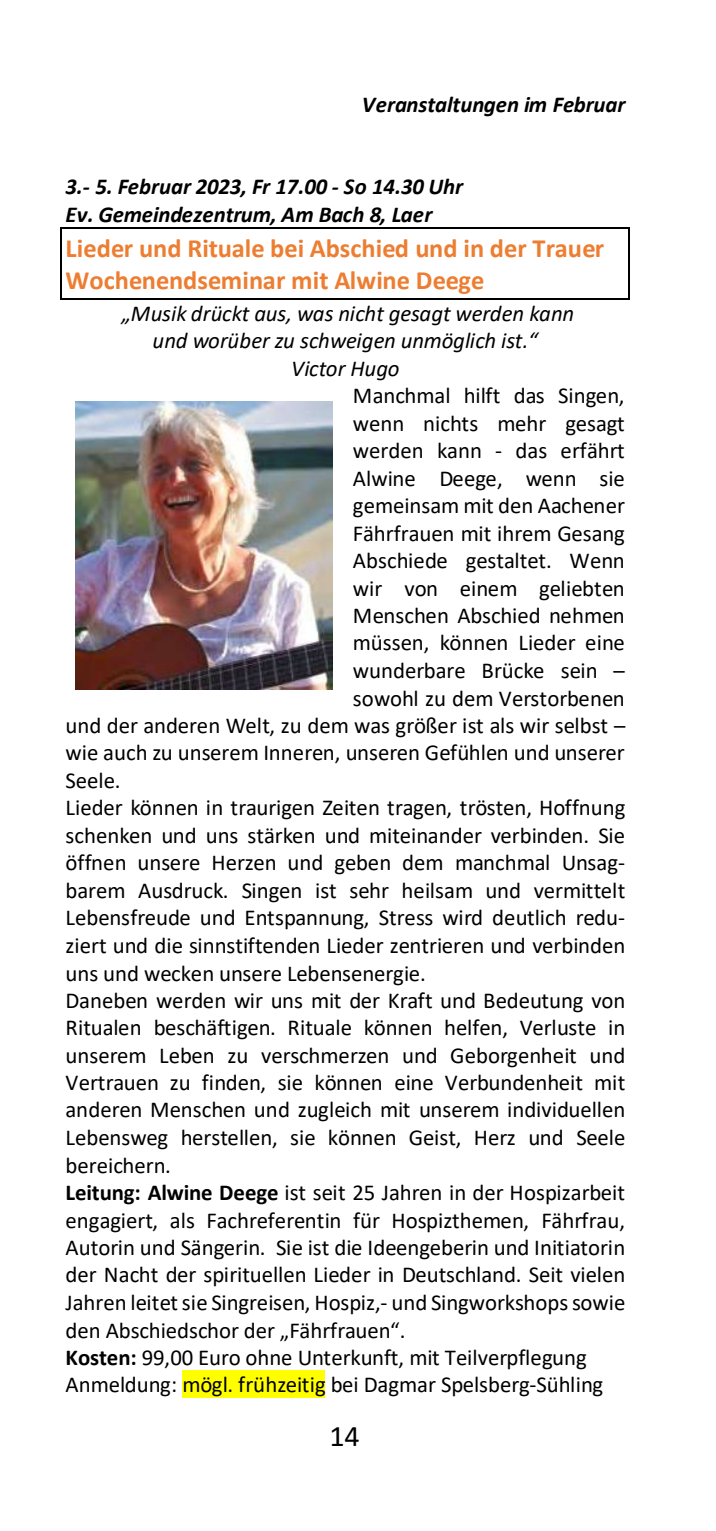
<style>
.page{position:relative;width:716px;height:1531px;background:#fff}
.page>*{position:absolute;margin:0;border:0;box-sizing:border-box;transform-origin:0 0}
.t1{font:30px "Calibri";color:#000}
.t2{font:700 26.5px/32.5px "Calibri";letter-spacing:.005em;color:#ed7d31}
.t3{font:22.75px "Calibri";color:#000}
.t4{font:italic 700 22.75px/27.5px "Calibri";letter-spacing:-.005em;color:#000}
.t5{font:italic 22.75px/27.5px "Calibri";letter-spacing:-.005em;color:#000;text-align:center}
.s1{font-weight:700}
</style>
<div class="page">
<hr style="left:62px;top:228px;width:566px;height:1px;background:#000">
<hr style="left:61px;top:229px;width:1px;height:35px;background:#000">
<hr style="left:628px;top:229px;width:1px;height:35px;background:#000">
<hr style="left:62px;top:298px;width:566px;height:1px;background:#000">
<hr style="left:61px;top:264px;width:1px;height:34px;background:#000">
<hr style="left:628px;top:264px;width:1px;height:34px;background:#000">
<div style="left:182px;top:1370px;width:143px;height:28px;background:#ff0"></div>
<img style="left:76px;top:401px;width:257px;height:289px">
<p class="t4" style="left:362px;top:90px;width:265px">Veranstaltungen im Februar</p>
<p class="t4" style="left:65px;top:172px;width:399px">3.- 5. Februar 2023, Fr 17.00 - So 14.30 Uhr<br>Ev. Gemeindezentrum, Am Bach 8, Laer</p>
<p class="t2" style="left:65px;top:231px;width:540px">Lieder und Rituale bei Abschied und in der Trauer<br>Wochenendseminar mit Alwine Deege</p>
<p class="t5" style="left:122px;top:299px;width:454px">„Musik drückt aus, was nicht gesagt werden kann und worüber zu schweigen unmöglich ist.“<br>Victor Hugo</p>
<p class="t3" style="left:353px;top:380px;width:273px">Manchmal hilft das Singen,</p>
<p class="t3" style="left:353px;top:407px;width:273px">wenn nichts mehr gesagt</p>
<p class="t3" style="left:353px;top:435px;width:273px">werden kann - das erfährt</p>
<p class="t3" style="left:353px;top:462px;width:273px">Alwine Deege, wenn sie</p>
<p class="t3" style="left:353px;top:489px;width:273px">gemeinsam mit den Aachener</p>
<p class="t3" style="left:353px;top:517px;width:273px">Fährfrauen mit ihrem Gesang</p>
<p class="t3" style="left:353px;top:545px;width:273px">Abschiede gestaltet. Wenn</p>
<p class="t3" style="left:353px;top:572px;width:273px">wir von einem geliebten</p>
<p class="t3" style="left:353px;top:600px;width:273px">Menschen Abschied nehmen</p>
<p class="t3" style="left:353px;top:627px;width:273px">müssen, können Lieder eine</p>
<p class="t3" style="left:353px;top:655px;width:273px">wunderbare Brücke sein –</p>
<p class="t3" style="left:353px;top:682px;width:273px">sowohl zu dem Verstorbenen</p>
<p class="t3" style="left:65px;top:710px;width:561px">und der anderen Welt, zu dem was größer ist als wir selbst –</p>
<p class="t3" style="left:65px;top:737px;width:561px">wie auch zu unserem Inneren, unseren Gefühlen und unserer</p>
<p class="t3" style="left:65px;top:764px;width:56px">Seele.</p>
<p class="t3" style="left:65px;top:792px;width:561px">Lieder können in traurigen Zeiten tragen, trösten, Hoffnung</p>
<p class="t3" style="left:65px;top:820px;width:561px">schenken und uns stärken und miteinander verbinden. Sie</p>
<p class="t3" style="left:65px;top:847px;width:561px">öffnen unsere Herzen und geben dem manchmal Unsag-</p>
<p class="t3" style="left:65px;top:874px;width:561px">barem Ausdruck. Singen ist sehr heilsam und vermittelt</p>
<p class="t3" style="left:65px;top:902px;width:561px">Lebensfreude und Entspannung, Stress wird deutlich redu-</p>
<p class="t3" style="left:65px;top:929px;width:561px">ziert und die sinnstiftenden Lieder zentrieren und verbinden</p>
<p class="t3" style="left:65px;top:957px;width:362px">uns und wecken unsere Lebensenergie.</p>
<p class="t3" style="left:65px;top:984px;width:561px">Daneben werden wir uns mit der Kraft und Bedeutung von</p>
<p class="t3" style="left:65px;top:1012px;width:561px">Ritualen beschäftigen. Rituale können helfen, Verluste in</p>
<p class="t3" style="left:65px;top:1039px;width:561px">unserem Leben zu verschmerzen und Geborgenheit und</p>
<p class="t3" style="left:65px;top:1067px;width:561px">Vertrauen zu finden, sie können eine Verbundenheit mit</p>
<p class="t3" style="left:65px;top:1094px;width:561px">anderen Menschen und zugleich mit unserem individuellen</p>
<p class="t3" style="left:65px;top:1121px;width:561px">Lebensweg herstellen, sie können Geist, Herz und Seele</p>
<p class="t3" style="left:65px;top:1149px;width:107px">bereichern.</p>
<p class="t3" style="left:65px;top:1177px;width:561px"><span class="s1">Leitung: Alwine Deege</span> ist seit 25 Jahren in der Hospizarbeit</p>
<p class="t3" style="left:65px;top:1204px;width:561px">engagiert, als Fachreferentin für Hospizthemen, Fährfrau,</p>
<p class="t3" style="left:65px;top:1231px;width:561px">Autorin und Sängerin. Sie ist die Ideengeberin und Initiatorin</p>
<p class="t3" style="left:65px;top:1259px;width:561px">der Nacht der spirituellen Lieder in Deutschland. Seit vielen</p>
<p class="t3" style="left:65px;top:1287px;width:561px">Jahren leitet sie Singreisen, Hospiz,- und Singworkshops sowie</p>
<p class="t3" style="left:66px;top:1314px;width:341px">den Abschiedschor der „Fährfrauen“.</p>
<p class="t3" style="left:66px;top:1341px;width:523px"><span class="s1">Kosten:</span> 99,00 Euro ohne Unterkunft, mit Teilverpflegung</p>
<p class="t3" style="left:65px;top:1368px;width:539px">Anmeldung: mögl. frühzeitig bei Dagmar Spelsberg-Sühling</p>
<h1 class="t1" style="left:329px;top:1415px;width:32px">14</h1>
</div>
